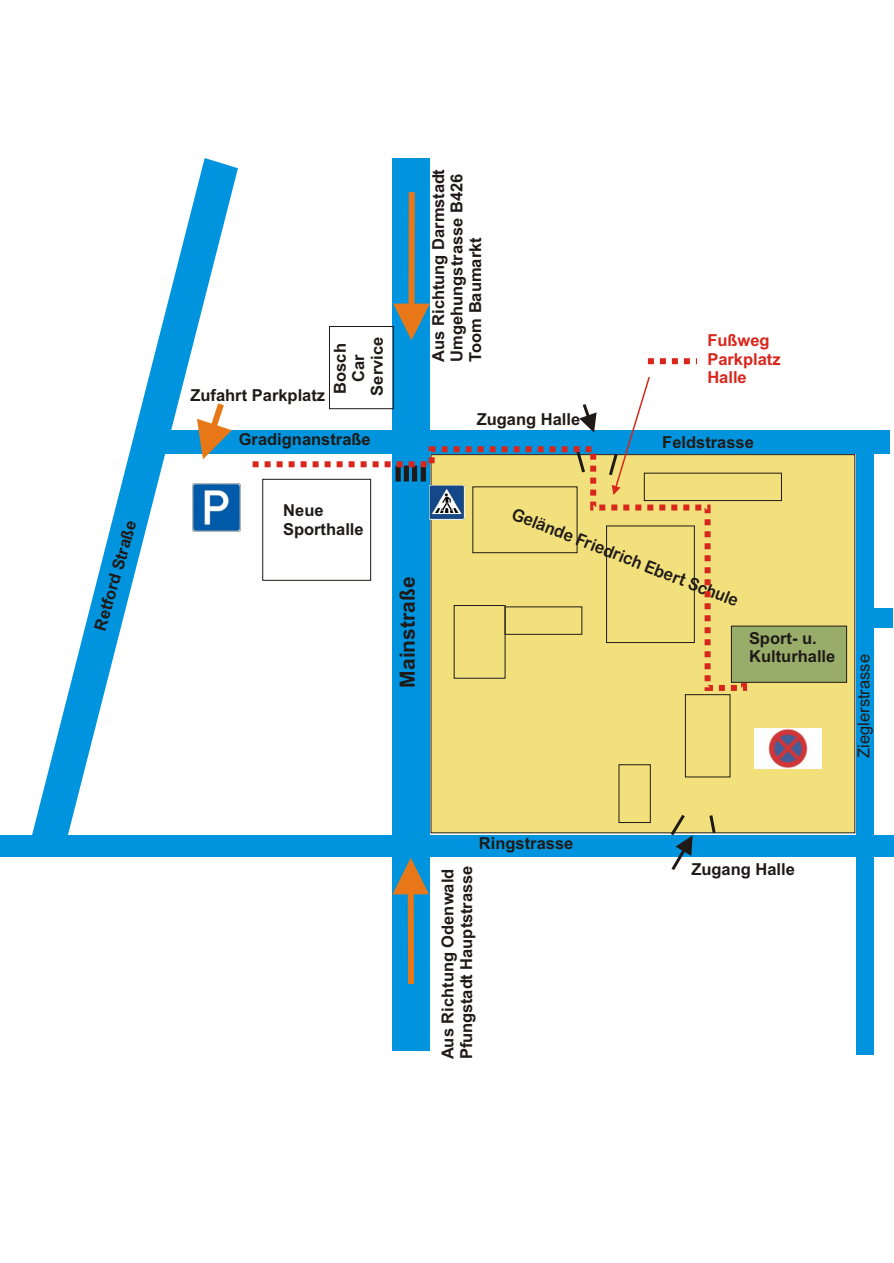
<style>
.page{position:relative;width:894px;height:1263px;background:#fff}
.page>*{position:absolute;margin:0;border:0;box-sizing:border-box;transform-origin:0 0}
.t1{font:700 21px "Arial";color:#1f1a17}
.t2{font:17.4px "Arial Rounded MT Bold";color:#1f1a17;scale:.92 1}
.t3{font:700 16.5px/18.5px "Arial";color:#1f1a17}
.t4{font:700 16.5px/18.5px "Arial";color:#d9261c}
.t5{font:16.5px "Arial";color:#1f1a17}
</style>
<div class="page">
<div style="left:431px;top:454px;width:424px;height:379px;background:#f2e07d"></div>
<div style="left:731px;top:626px;width:116px;height:56px;background:#99ad6b"></div>
<div style="left:393px;top:158px;width:37px;height:892px;background:#0094de"></div>
<div style="left:146px;top:430px;width:743px;height:23px;background:#0094de"></div>
<div style="left:856px;top:453px;width:18px;height:601px;background:#0094de"></div>
<div style="left:0;top:835px;width:894px;height:22px;background:#0094de"></div>
<div style="left:685px;top:695px;width:45px;height:82px;border:1px solid #1f1a17"></div>
<div style="left:644px;top:473px;width:138px;height:28px;border:1px solid #1f1a17"></div>
<img style="left:238px;top:483px;width:2px;height:48px">
<img style="left:755px;top:728px;width:67px;height:40px">
<div style="left:866px;top:609px;width:27px;height:19px;background:#0094de"></div>
<div style="left:409px;top:192px;width:6px;height:114px;background:#e87817"></div>
<svg style="left:393px;top:304px;width:37px;height:36px"></svg>
<div style="left:329px;top:326px;width:65px;height:83px;border:1px solid #1f1a17"></div>
<svg style="left:707px;top:815px;width:11px;height:19px"></svg>
<svg style="left:668px;top:814px;width:25px;height:56px"></svg>
<svg style="left:579px;top:404px;width:18px;height:29px"></svg>
<svg style="left:247px;top:446px;width:503px;height:248px"></svg>
<div style="left:408px;top:892px;width:6px;height:92px;background:#e87817"></div>
<svg style="left:393px;top:858px;width:36px;height:36px"></svg>
<svg style="left:32px;top:158px;width:206px;height:677px"></svg>
<svg style="left:607px;top:377px;width:43px;height:118px"></svg>
<svg style="left:648px;top:358px;width:49px;height:6px"></svg>
<svg style="left:644px;top:560px;width:13px;height:14px"></svg>
<svg style="left:715px;top:590px;width:24px;height:17px"></svg>
<svg style="left:120px;top:528px;width:14px;height:12px"></svg>
<p class="t3" style="left:92px;top:628px;width:115px;rotate:-74deg">Retford Stra e</p>
<p class="t3" style="left:190px;top:387px;width:136px">Zufahrt Parkplatz</p>
<p class="t3" style="left:332px;top:396px;width:60px;text-align:center;rotate:-90deg">Bosch<br>Car<br>Service</p>
<p class="t3" style="left:431px;top:362px;width:194px;rotate:-90deg">Aus Richtung Darmstadt<br>Umgehungstrasse B426<br>Toom Baumarkt</p>
<p class="t4" style="left:707px;top:333px;width:75px">Fußweg<br>Parkplatz<br>Halle</p>
<p class="t3" style="left:477px;top:412px;width:105px">Zugang Halle</p>
<p class="t3" style="left:239px;top:432px;width:134px">Gradignanstraße</p>
<p class="t3" style="left:662px;top:435px;width:93px">Feldstrasse</p>
<p class="t3" style="left:283px;top:503px;width:82px">Neue<br>Sporthalle</p>
<p class="t1" style="left:400px;top:688px;width:112px;rotate:-90deg">Mainstraße</p>
<p class="t2" style="left:515px;top:508px;width:254px;rotate:21deg">Gelä d F ie rich bert Sch l</p>
<p class="t2" style="left:548px;top:520px;width:81px;rotate:21deg">nerd</p>
<p class="t3" style="left:749px;top:630px;width:88px">Sport- u.<br>Kulturhalle</p>
<p class="t5" style="left:858px;top:758px;width:105px;rotate:-90deg">Zieglerstrasse</p>
<p class="t3" style="left:479px;top:835px;width:96px">Ringstrasse</p>
<p class="t3" style="left:440px;top:1059px;width:195px;rotate:-90deg">Aus Richtung Odenwald<br>Pfungstadt Hauptstrasse</p>
<p class="t3" style="left:691px;top:861px;width:105px">Zugang Halle</p>
</div>
